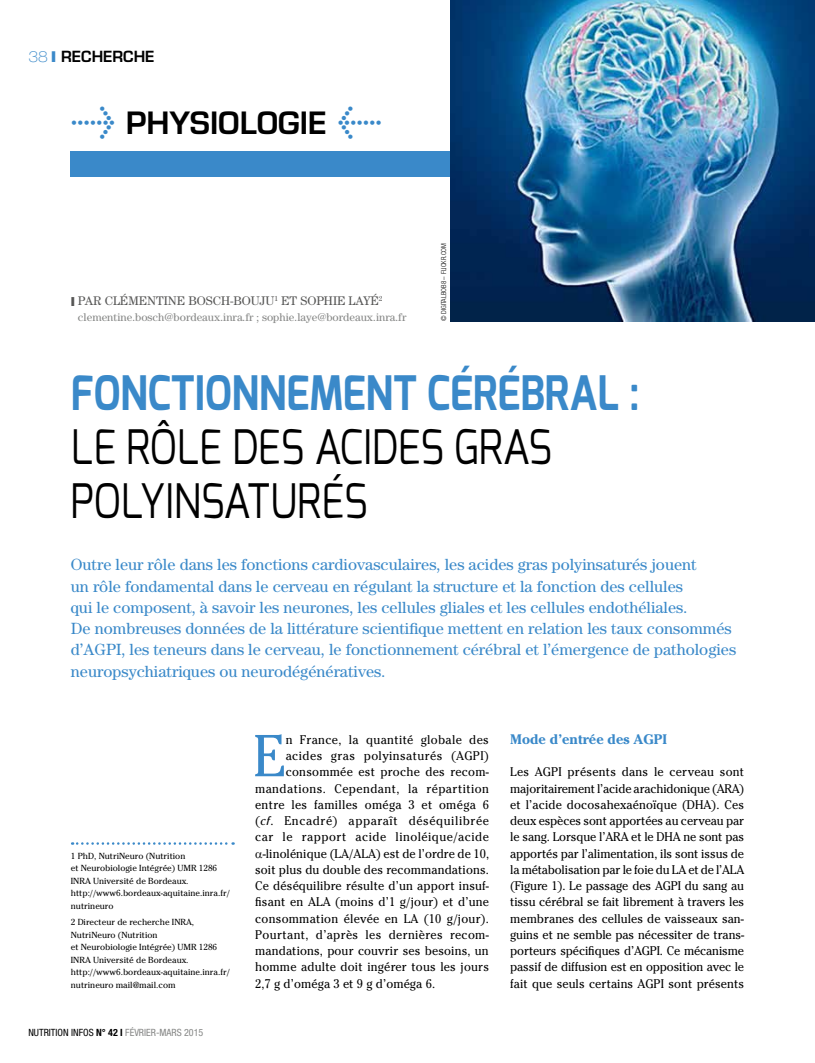
<style>
.page{position:relative;width:815px;height:1063px;background:#fff}
.page>*{position:absolute;margin:0;border:0;box-sizing:border-box;transform-origin:0 0}
.t1{font:58.75px "Cheltenham";color:#3a89c9;scale:.95 1}
.t2{font:47.5px/53.8px "Exo";color:#000;scale:.85 1}
.t3{font:700 47.5px "Exo";color:#3a89c9;scale:.85 1}
.t4{font:600 30px "Eurostile";color:#000}
.t5{font:16.25px/21.2px "Century Std";color:#3a89c9}
.t6{font:600 15px "Eurostile";color:#000}
.t7{font:700 13.75px "Cheltenham";color:#3a89c9}
.t8{font:12.5px/16.2px "Cheltenham";letter-spacing:.02em;color:#000;text-align:justify;scale:.95 1}
.t9{font:12.5px "Century Std";color:#565655}
.t10{font:12.5px "Cheltenham";letter-spacing:.045em;color:#000;scale:.95 1}
.t11{font:11.25px "Century Std";color:#868786}
.t12{font:condensed 10px "Helvetica Neue";color:#868786}
.t13{font:8.75px/12.5px "Cheltenham";color:#000}
.t14{font:300 condensed 6.88px "Helvetica Neue LT Std";color:#000}
.s1{font-family:"Helvetica Neue";font-weight:100;font-stretch:expanded;color:#3a89c9}
.s2{font-family:"Helvetica Neue LT Std";font-weight:900;color:#3a89c9}
.s3{font-family:"Meta Plus";font-weight:400;font-size:37.5px;color:#3a89c9}
.s4{font-family:"Helvetica Neue LT Std";font-weight:900}
.s5{color:#000}
.s6{font-weight:700;color:#000}
.s7{font-style:italic}
</style>
<div class="page">
<div style="left:71px;top:152px;width:418px;height:25px;background:#3a89c9"></div>
<img style="left:450px;top:0;width:365px;height:321px">
<svg style="left:72px;top:842px;width:162px;height:3px"></svg>
<p class="t6" style="left:28px;top:47px;width:128px"><span class="s1">38</span> <span class="s2">I</span> RECHERCHE</p>
<h3 class="t4" style="left:71px;top:104px;width:313px"><span class="s3">&gt;</span> PHYSIOLOGIE <span class="s3">&lt;</span></h3>
<p class="t9" style="left:71px;top:293px;width:313px"><span class="s4">I</span> PAR CLÉMENTINE BOSCH-BOUJU<sup>1</sup> ET SOPHIE LAYÉ<sup>2</sup></p>
<p class="t11" style="left:78px;top:311px;width:330px">clementine.bosch@bordeaux.inra.fr ; sophie.laye@bordeaux.inra.fr</p>
<p class="t14" style="left:440px;top:321px;width:80px;rotate:-90deg">© DIGITALBOB8 – FLICKR.COM</p>
<h2 class="t3" style="left:71px;top:363px;width:671px">FONCTIONNEMENT CÉRÉBRAL :</h2>
<h2 class="t2" style="left:71px;top:420px;width:568px">LE RÔLE DES ACIDES GRAS<br>POLYINSATURÉS</h2>
<p class="t5" style="left:71px;top:554px;width:667px">Outre leur rôle dans les fonctions cardiovasculaires, les acides gras polyinsaturés jouent<br>un rôle fondamental dans le cerveau en régulant la structure et la fonction des cellules<br>qui le composent, à savoir les neurones, les cellules gliales et les cellules endothéliales.<br>De nombreuses données de la littérature scientifique mettent en relation les taux consommés d’AGPI, les teneurs dans le cerveau, le fonctionnement cérébral et l’émergence de pathologies neuropsychiatriques ou neurodégénératives.</p>
<p class="t13" style="left:71px;top:850px;width:161px">1 PhD, NutriNeuro (Nutrition<br>et Neurobiologie Intégrée) UMR 1286<br>INRA Université de Bordeaux. http://www6.bordeaux-aquitaine.inra.fr/ nutrineuro</p>
<p class="t13" style="left:71px;top:916px;width:161px">2 Directeur de recherche INRA,<br>NutriNeuro (Nutrition<br>et Neurobiologie Intégrée) UMR 1286<br>INRA Université de Bordeaux. http://www6.bordeaux-aquitaine.inra.fr/ nutrineuro mail@mail.com</p>
<p class="t12" style="left:28px;top:1026px;width:177px"><span class="s5">NUTRITION INFOS</span> <span class="s6">N° 42 I</span> FÉVRI ER-MARS 2015</p>
<h1 class="t1" style="left:253px;top:722px;width:36px">E</h1>
<p class="t8" style="left:286px;top:731px;width:215px">n France, la quantité globale des</p>
<p class="t8" style="left:286px;top:748px;width:215px">acides gras polyinsaturés (AGPI)</p>
<p class="t8" style="left:286px;top:764px;width:215px">consommée est proche des recom-</p>
<p class="t8" style="left:255px;top:780px;width:248px">mandations. Cependant, la répartition</p>
<p class="t8" style="left:255px;top:796px;width:248px">entre les familles oméga 3 et oméga 6</p>
<p class="t10" style="left:255px;top:813px;width:248px">(<span class="s7">cf</span>. Encadré) apparaît déséquilibrée</p>
<p class="t8" style="left:255px;top:829px;width:248px">car le rapport acide linoléique/acide</p>
<p class="t8" style="left:263px;top:845px;width:240px">-linolénique (LA/ALA) est de l’ordre de 10,</p>
<p class="t8" style="left:255px;top:861px;width:248px">soit plus du double des recommandations.</p>
<p class="t8" style="left:255px;top:878px;width:248px">Ce déséquilibre résulte d’un apport insuf-</p>
<p class="t8" style="left:255px;top:894px;width:248px">fisant en ALA (moins d’1 g/jour) et d’une</p>
<p class="t8" style="left:255px;top:910px;width:248px">consommation élevée en LA (10 g/jour).</p>
<p class="t8" style="left:255px;top:926px;width:248px">Pourtant, d’après les dernières recom-</p>
<p class="t8" style="left:255px;top:943px;width:248px">mandations, pour couvrir ses besoins, un</p>
<p class="t8" style="left:255px;top:959px;width:248px">homme adulte doit ingérer tous les jours</p>
<p class="t8" style="left:255px;top:975px;width:191px">2,7 g d’oméga 3 et 9 g d’oméga 6.</p>
<p class="t7" style="left:510px;top:731px;width:159px">Mode d’entrée des AGPI</p>
<p class="t8" style="left:510px;top:764px;width:248px">Les AGPI présents dans le cerveau sont majoritairement l’acide arachidonique (ARA) et l’acide docosahexaénoïque (DHA). Ces deux espèces sont apportées au cerveau par le sang. Lorsque l’ARA et le DHA ne sont pas apportés par l’alimentation, ils sont issus de la métabolisation par le foie du LA et de l’ALA (Figure 1). Le passage des AGPI du sang au tissu cérébral se fait librement à travers les membranes des cellules de vaisseaux san&shy;guins et ne semble pas nécessiter de trans&shy;porteurs spécifiques d’AGPI. Ce mécanisme passif de diffusion est en opposition avec le fait que seuls certains AGPI sont présents</p>
</div>
